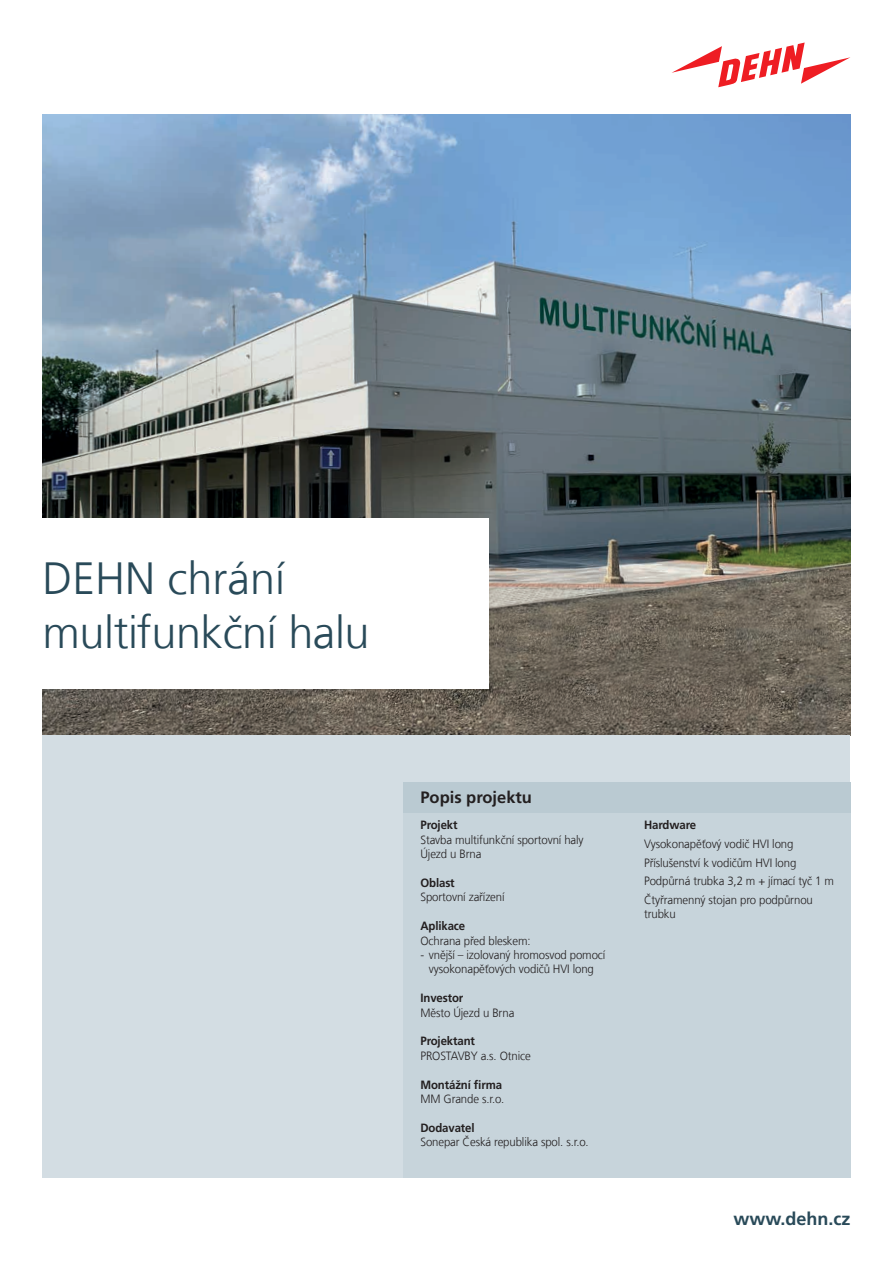
<style>
.page{position:relative;width:893px;height:1263px;background:#fff}
.page>*{position:absolute;margin:0;border:0;box-sizing:border-box;transform-origin:0 0}
.t1{font:300 45px/54px "Frutiger LT Com";letter-spacing:-.01em;color:#294a59}
.t2{font:700 18px "Frutiger LT Com";color:#294a59}
.t3{font:700 16.5px "Frutiger LT Com";color:#231f20}
.t4{font:300 12px/18.6px "Frutiger LT Com";letter-spacing:-.01em;color:#231f20;scale:.95 1}
.t5{font:700 12px "Frutiger LT Com";letter-spacing:-.01em;color:#231f20;scale:.95 1}
</style>
<div class="page">
<img style="left:43px;top:115px;width:807px;height:621px">
<div style="left:43px;top:736px;width:807px;height:442px;background:#d3dde3"></div>
<svg style="left:672px;top:43px;width:178px;height:44px"></svg>
<div style="left:627px;top:782px;width:223px;height:396px;background:#c7d4db"></div>
<div style="left:403px;top:782px;width:224px;height:396px;background:#c7d4db"></div>
<div style="left:627px;top:782px;width:223px;height:31px;background:#bacad2"></div>
<div style="left:403px;top:782px;width:224px;height:31px;background:#bacad2"></div>
<div style="left:38px;top:519px;width:451px;height:170px;background:#fff"></div>
<h1 class="t1" style="left:43px;top:551px;width:329px">DEHN chrání multifunkční halu</h1>
<h3 class="t3" style="left:420px;top:787px;width:113px">Popis projektu</h3>
<p class="t5" style="left:420px;top:818px;width:41px">Projekt</p>
<p class="t4" style="left:420px;top:832px;width:173px;line-height:14.4px">Stavba multifunkční sportovní haly<br>Újezd u Brna</p>
<p class="t5" style="left:420px;top:876px;width:38px">Oblast</p>
<p class="t4" style="left:420px;top:888px;width:90px">Sportovní zařízení</p>
<p class="t5" style="left:420px;top:919px;width:49px">Aplikace</p>
<p class="t4" style="left:420px;top:931px;width:118px">Ochrana před bleskem:</p>
<p class="t4" style="left:420px;top:948px;width:196px;line-height:14.4px;text-align:center">- vnější – izolovaný hromosvod pomocí vysokonapěťových vodičů HVI long</p>
<p class="t5" style="left:420px;top:991px;width:47px">Investor</p>
<p class="t4" style="left:420px;top:1003px;width:100px">Město Újezd u Brna</p>
<p class="t5" style="left:420px;top:1034px;width:59px">Projektant</p>
<p class="t4" style="left:420px;top:1046px;width:118px">PROSTAVBY a.s. Otnice</p>
<p class="t5" style="left:420px;top:1077px;width:87px">Montážní firma</p>
<p class="t4" style="left:420px;top:1089px;width:90px">MM Grande s.r.o.</p>
<p class="t5" style="left:420px;top:1120px;width:59px">Dodavatel</p>
<p class="t4" style="left:420px;top:1133px;width:179px">Sonepar Česká republika spol. s.r.o.</p>
<p class="t5" style="left:644px;top:818px;width:56px">Hardware</p>
<p class="t4" style="left:644px;top:834px;width:201px">Vysokonapěťový vodič HVI long Příslušenství k vodičům HVI long Podpůrná trubka 3,2 m + jímací tyč 1 m Čtyřramenný stojan pro podpůrnou</p>
<p class="t4" style="left:644px;top:905px;width:35px">trubku</p>
<h2 class="t2" style="left:733px;top:1208px;width:119px">www.dehn.cz</h2>
</div>
